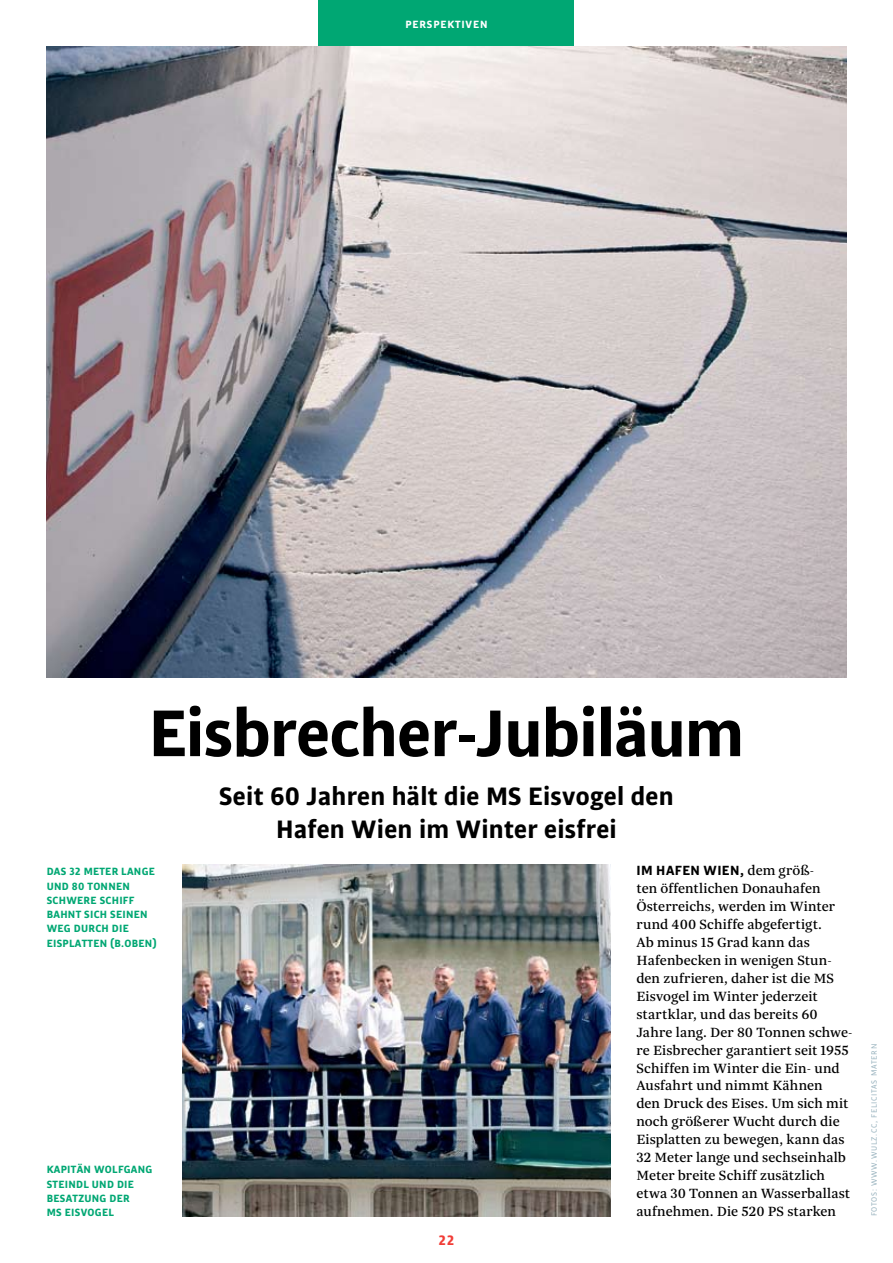
<style>
.page{position:relative;width:893px;height:1263px;background:#fff}
.page>*{position:absolute;margin:0;border:0;box-sizing:border-box;transform-origin:0 0}
.t1{font:700 70.5px "Bulo";color:#000}
.t2{font:700 27px/33px "Bulo";color:#000;text-align:center}
.t3{font:700 14.7px "Bulo";color:#f13d37}
.t4{font:14.25px/18px "Trola Text";letter-spacing:.005em;color:#000}
.t5{font:700 11.25px/14.2px "Bulo";letter-spacing:.025em;color:#00a773}
.t6{font:700 11.25px "Bulo";letter-spacing:.075em;color:#fff}
.t7{font:8.25px "Bulo";letter-spacing:.075em;color:#95b0bc}
.s1{font-family:"Bulo";font-weight:700}
</style>
<div class="page">
<div style="left:319px;top:0;width:255px;height:47px;background:#00a773"></div>
<img style="left:183px;top:865px;width:428px;height:351px">
<img style="left:47px;top:47px;width:799px;height:630px">
<p class="t6" style="left:405px;top:17px;width:83px">PERSPEKTIVEN</p>
<p class="t1" style="left:149px;top:687px;width:597px">EISBRECHER-JUBILÄUM</p>
<p class="t5" style="left:47px;top:864px;width:111px">DAS 32 METER LANGE<br>UND 80 TONNEN<br>SCHWERE SCHIFF<br>BAHNT SICH SEINEN<br>WEG DURCH DIE<br>EISPLATTEN (B.OBEN)</p>
<p class="t5" style="left:47px;top:1162px;width:107px">KAPITÄN WOLFGANG<br>STEINDL UND DIE<br>BESATZUNG DER<br>MS EISVOGEL</p>
<p class="t2" style="left:219px;top:779px;width:456px">SEIT 60 JAHREN HÄLT DIE MS EISVOGEL DEN<br>HAFEN WIEN IM WINTER EISFREI</p>
<p class="t3" style="left:439px;top:1231px;width:17px">22</p>
<p class="t4" style="left:636px;top:861px;width:218px"><span class="s1">IM HAFEN WIEN,</span> dem größ-<br>ten öffentlichen Donauhafen<br>Österreichs, werden im Winter rund 400 Schiffe abgefertigt.<br>Ab minus 15 Grad kann das<br>Hafenbecken in wenigen Stun&shy;den zufrieren, daher ist die MS<br>Eisvogel im Winter jederzeit startklar, und das bereits 60<br>Jahre lang. Der 80 Tonnen schwe&shy;re Eisbrecher garantiert seit 1955<br>Schiffen im Winter die Ein- und<br>Ausfahrt und nimmt Kähnen<br>den Druck des Eises. Um sich mit noch größerer Wucht durch die<br>Eisplatten zu bewegen, kann das<br>32 Meter lange und sechseinhalb<br>Meter breite Schiff zusätzlich etwa 30 Tonnen an Wasserballast aufnehmen. Die 520 PS starken</p>
<p class="t7" style="left:869px;top:1216px;width:174px;rotate:-90deg">fotos: www.wulz.cc, Felicitas Matern</p>
</div>
